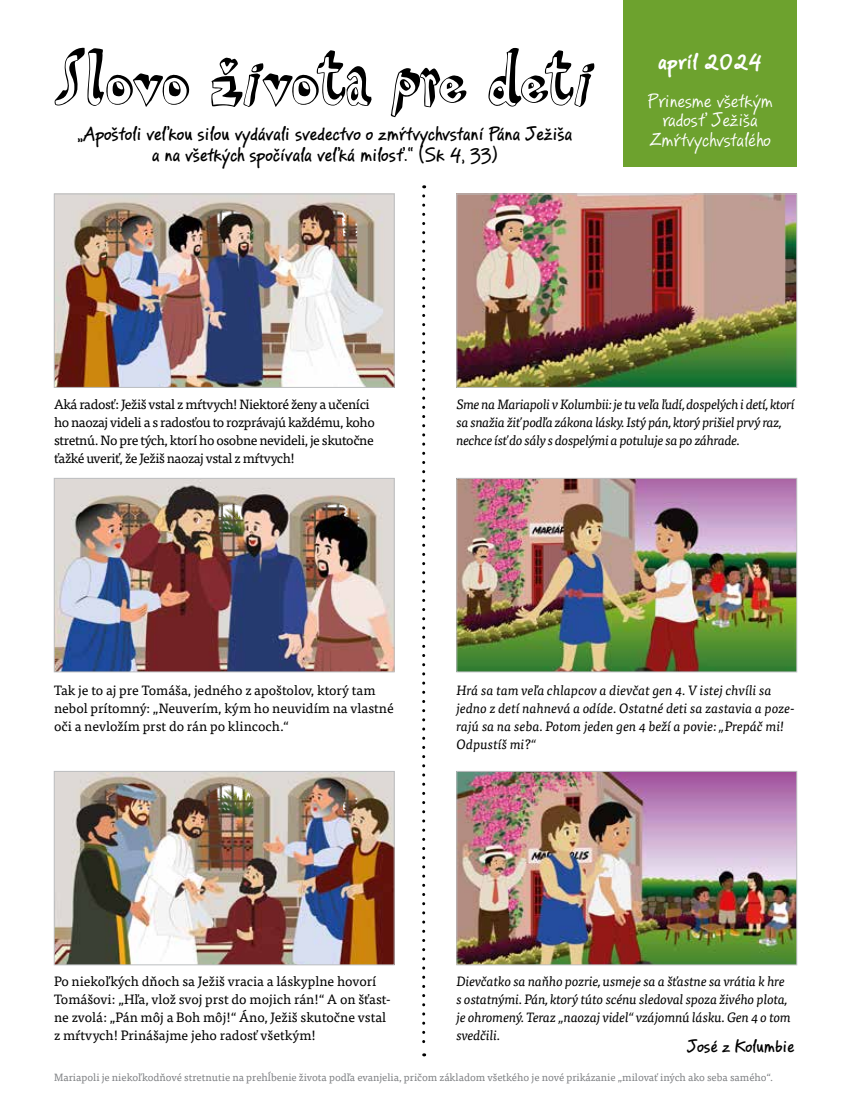
<style>
.page{position:relative;width:851px;height:1106px;background:#fff}
.page>*{position:absolute;margin:0;border:0;box-sizing:border-box;transform-origin:0 0}
.t1{font:79.35px "HVD Steinzeit";letter-spacing:-.015em;color:#000}
.t2{font:700 22.5px "PF Reminder";color:#fff}
.t3{font:500 19.5px/21px "PF Reminder";letter-spacing:-.01em;color:#000;text-align:center}
.t4{font:19.5px/19.5px "PF Reminder";color:#fff;text-align:center}
.t5{font:500 18px "PF Reminder";letter-spacing:-.01em;color:#000}
.t6{font:italic 13.5px/18px "Tisa Pro";letter-spacing:-.015em;color:#000}
.t7{font:13.5px/18px "Tisa Pro";color:#000}
.t8{font:13.5px/18px "Tisa Pro";letter-spacing:-.03em;color:#000}
.t9{font:10.5px "Tisa Pro";color:#808285}
</style>
<div class="page">
<img style="left:56px;top:196px;width:336px;height:189px">
<div style="left:54px;top:194px;width:340px;height:193px;border:1px solid #bcbec0"></div>
<img style="left:458px;top:196px;width:336px;height:189px">
<div style="left:456px;top:194px;width:340px;height:193px;border:1px solid #bcbec0"></div>
<img style="left:56px;top:480px;width:336px;height:190px">
<div style="left:54px;top:478px;width:340px;height:194px;border:1px solid #bcbec0"></div>
<img style="left:458px;top:480px;width:336px;height:190px">
<div style="left:456px;top:478px;width:340px;height:194px;border:1px solid #bcbec0"></div>
<img style="left:56px;top:773px;width:336px;height:190px">
<div style="left:54px;top:771px;width:340px;height:194px;border:1px solid #bcbec0"></div>
<img style="left:458px;top:773px;width:336px;height:190px">
<div style="left:456px;top:771px;width:340px;height:194px;border:1px solid #bcbec0"></div>
<svg style="left:422px;top:196px;width:3px;height:860px"></svg>
<div style="left:623px;top:0;width:173px;height:166px;background:#6da22e"></div>
<h1 class="t1" style="left:54px;top:31px;width:540px">Slovo života pre deti</h1>
<h3 class="t3" style="left:77px;top:124px;width:496px">„Apoštoli veľkou silou vydávali svedectvo o zmŕtvychvstaní Pána Ježiša a na všetkých spočívala veľká milosť.“ (Sk 4, 33)</h3>
<h2 class="t2" style="left:657px;top:47px;width:106px">apríl 2024</h2>
<h3 class="t4" style="left:647px;top:92px;width:127px">Prinesme všetkým radosť Ježiša<br>Zmŕtvychvstalého</h3>
<p class="t8" style="left:54px;top:394px;width:322px">Aká radosť: Ježiš vstal z mŕtvych! Niektoré ženy a učeníci ho naozaj videli a s radosťou to rozprávajú každému, koho stretnú. No pre tých, ktorí ho osobne nevideli, je skutočne ťažké uveriť, že Ježiš naozaj vstal z mŕtvych!</p>
<p class="t6" style="left:456px;top:394px;width:340px">Sme na Mariapoli v Kolumbii: je tu veľa ľudí, dospelých i detí, ktorí sa snažia žiť podľa zákona lásky. Istý pán, ktorý prišiel prvý raz, nechce ísť do sály s dospelými a potuluje sa po záhrade.</p>
<p class="t7" style="left:54px;top:680px;width:341px">Tak je to aj pre Tomáša, jedného z apoštolov, ktorý tam nebol prítomný: „Neuverím, kým ho neuvidím na vlastné oči a nevložím prst do rán po klincoch.“</p>
<p class="t6" style="left:456px;top:680px;width:340px">Hrá sa tam veľa chlapcov a dievčat gen 4. V istej chvíli sa jedno z detí nahnevá a odíde. Ostatné deti sa zastavia a poze&shy;rajú sa na seba. Potom jeden gen 4 beží a povie: „Prepáč mi!<br>Odpustíš mi?“</p>
<p class="t7" style="left:54px;top:971px;width:338px">Po niekoľkých dňoch sa Ježiš vracia a láskyplne hovorí Tomášovi: „Hľa, vlož svoj prst do mojich rán!“ A on šťast&shy;ne zvolá: „Pán môj a Boh môj!“ Áno, Ježiš skutočne vstal z mŕtvych! Prinášajme jeho radosť všetkým!</p>
<p class="t9" style="left:54px;top:1069px;width:720px">Mariapoli je niekoľkodňové stretnutie na prehĺbenie života podľa evanjelia, pričom základom všetkého je nové prikázanie „milovať iných ako seba samého“.</p>
<p class="t6" style="left:456px;top:971px;width:336px">Dievčatko sa naňho pozrie, usmeje sa a šťastne sa vrátia k hre s ostatnými. Pán, ktorý túto scénu sledoval spoza živého plota, je ohromený. Teraz „naozaj videl“ vzájomnú lásku. Gen 4 o tom svedčili.</p>
<h3 class="t5" style="left:686px;top:1035px;width:109px">José z Kolumbie</h3>
</div>
